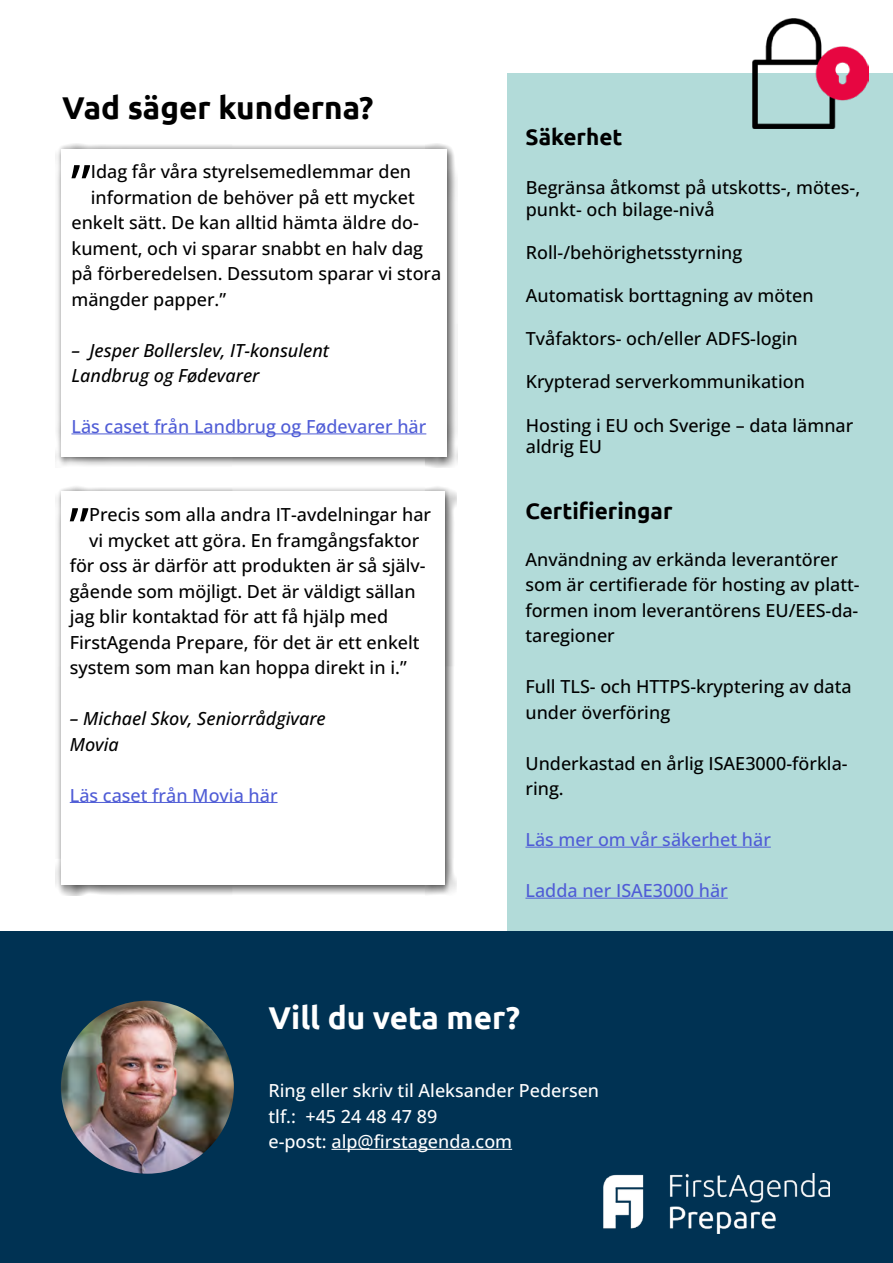
<style>
.page{position:relative;width:893px;height:1263px;background:#fff}
.page>*{position:absolute;margin:0;border:0;box-sizing:border-box;transform-origin:0 0}
.t1{font:500 53.7px "Open Sans";color:#000}
.t2{font:700 31.5px "Ubuntu";color:#000}
.t3{font:700 31.5px "Ubuntu";color:#fff}
.t4{font:700 22.5px "Ubuntu";color:#000}
.t5{font:500 18px/25.5px "Open Sans";color:#000}
.t6{font:500 18px "Open Sans";color:#4f5cd6}
.t7{font:italic 500 18px/25.5px "Open Sans";color:#000}
.t8{font:500 18px/25.5px "Open Sans";color:#fff}
</style>
<div class="page">
<div style="left:507px;top:74px;width:386px;height:857px;background:#b2dbd9"></div>
<div style="left:0;top:931px;width:893px;height:332px;background:#003253"></div>
<img style="left:61px;top:1001px;width:173px;height:173px;border-radius:86px">
<img style="left:752px;top:19px;width:117px;height:109px">
<div style="left:55px;top:143px;width:403px;height:325px;background:#000;opacity:.75"></div>
<div style="left:61px;top:149px;width:385px;height:307px;background:#fff"></div>
<div style="left:55px;top:485px;width:401px;height:411px;background:#000;opacity:.75"></div>
<div style="left:61px;top:491px;width:384px;height:393px;background:#fff"></div>
<img style="left:603px;top:1174px;width:226px;height:60px">
<hr style="left:525px;top:847px;width:246px;height:1px;background:#4f5cd6">
<hr style="left:525px;top:898px;width:203px;height:1px;background:#4f5cd6">
<hr style="left:70px;top:802px;width:208px;height:1px;background:#4f5cd6">
<hr style="left:71px;top:434px;width:355px;height:1px;background:#4f5cd6">
<hr style="left:331px;top:1149px;width:181px;height:1px;background:#fff">
<h2 class="t2" style="left:62px;top:89px;width:313px">Vad säger kunderna?</h2>
<h1 class="t1" style="left:71px;top:147px;width:22px">”</h1>
<p class="t5" style="left:91px;top:158px;width:322px">Idag får våra styrelsemedlemmar den</p>
<p class="t5" style="left:91px;top:184px;width:326px">information de behöver på ett mycket</p>
<p class="t5" style="left:71px;top:209px;width:349px">enkelt sätt. De kan alltid hämta äldre do-</p>
<p class="t5" style="left:71px;top:235px;width:353px">kument, och vi sparar snabbt en halv dag</p>
<p class="t5" style="left:71px;top:260px;width:371px">på förberedelsen. Dessutom sparar vi stora</p>
<p class="t5" style="left:71px;top:286px;width:156px">mängder papper.”</p>
<p class="t7" style="left:71px;top:337px;width:259px">– Jesper Bollerslev, IT-konsulent<br>Landbrug og Fødevarer</p>
<p class="t6" style="left:71px;top:414px;width:356px">Läs caset från Landbrug og Fødevarer här</p>
<h1 class="t1" style="left:69px;top:490px;width:22px">”</h1>
<p class="t5" style="left:89px;top:501px;width:344px">Precis som alla andra IT-avdelningar har</p>
<p class="t5" style="left:89px;top:527px;width:332px">vi mycket att göra. En framgångsfaktor</p>
<p class="t5" style="left:70px;top:552px;width:357px">för oss är därför att produkten är så själv-</p>
<p class="t5" style="left:70px;top:578px;width:347px">gående som möjligt. Det är väldigt sällan</p>
<p class="t5" style="left:70px;top:603px;width:320px">jag blir kontaktad för att få hjälp med</p>
<p class="t5" style="left:70px;top:629px;width:351px">FirstAgenda Prepare, för det är ett enkelt</p>
<p class="t5" style="left:70px;top:654px;width:338px">system som man kan hoppa direkt in i.”</p>
<p class="t7" style="left:70px;top:705px;width:258px">– Michael Skov, Seniorrådgivare<br>Movia</p>
<p class="t6" style="left:70px;top:783px;width:209px">Läs caset från Movia här</p>
<p class="t4" style="left:525px;top:123px;width:99px">Säkerhet</p>
<p class="t5" style="left:526px;top:176px;width:336px;line-height:21.6px">Begränsa åtkomst på utskotts-, mötes-, punkt- och bilage-nivå</p>
<p class="t5" style="left:526px;top:239px;width:218px">Roll-/behörighetsstyrning</p>
<p class="t5" style="left:526px;top:282px;width:289px">Automatisk borttagning av möten</p>
<p class="t5" style="left:526px;top:325px;width:273px">Tvåfaktors- och/eller ADFS-login</p>
<p class="t5" style="left:526px;top:369px;width:281px">Krypterad serverkommunikation</p>
<p class="t5" style="left:526px;top:414px;width:329px;line-height:21.6px">Hosting i EU och Sverige – data lämnar aldrig EU</p>
<p class="t4" style="left:525px;top:498px;width:149px">Certifieringar</p>
<p class="t5" style="left:525px;top:546px;width:336px">Användning av erkända leverantörer som är certifierade för hosting av platt&shy;formen inom leverantörens EU/EES-da&shy;taregioner</p>
<p class="t5" style="left:525px;top:673px;width:328px">Full TLS- och HTTPS-kryptering av data under överföring</p>
<p class="t5" style="left:525px;top:750px;width:324px">Underkastad en årlig ISAE3000-förkla&shy;ring.</p>
<p class="t6" style="left:525px;top:827px;width:247px">Läs mer om vår säkerhet här</p>
<p class="t6" style="left:525px;top:878px;width:204px">Ladda ner ISAE3000 här</p>
<h2 class="t3" style="left:268px;top:998px;width:253px">Vill du veta mer?</h2>
<p class="t8" style="left:268px;top:1078px;width:332px">Ring eller skriv til Aleksander Pedersen tlf.: +45 24 48 47 89<br>e-post: alp@firstagenda.com</p>
</div>
